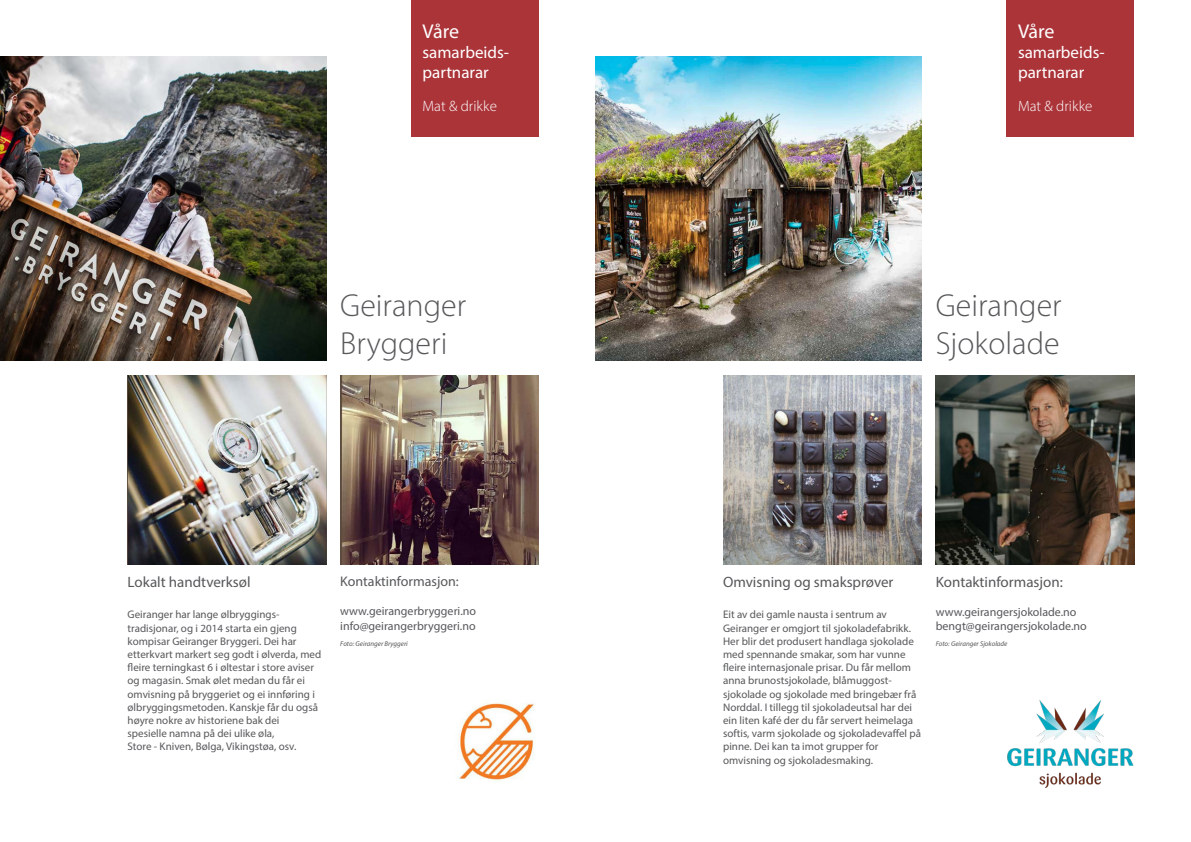
<style>
.page{position:relative;width:1191px;height:842px;background:#fff}
.page>*{position:absolute;margin:0;border:0;box-sizing:border-box;transform-origin:0 0}
.t1{font:300 32px "Myriad Pro";color:#57585a}
.t2{font:20px "Myriad Pro";letter-spacing:-.01em;color:#fff}
.t3{font:17px/20.4px "Myriad Pro";color:#fff}
.t4{font:15px "Myriad Pro";color:#57585a}
.t5{font:300 15px "Myriad Pro";letter-spacing:.005em;color:#fff}
.t6{font:14px "Myriad Pro";color:#57585a}
.t7{font:12px "Myriad Pro";color:#57585a}
.t8{font:11px/13.2px "Myriad Pro";color:#57585a}
.t9{font:italic 7px "Myriad Pro";color:#57585a}
</style>
<div class="page">
<img style="left:0;top:57px;width:326px;height:303px">
<img style="left:128px;top:376px;width:198px;height:188px">
<img style="left:340px;top:376px;width:199px;height:188px">
<div style="left:411px;top:0;width:128px;height:136px;background:#ab3439"></div>
<img style="left:595px;top:57px;width:326px;height:303px">
<img style="left:723px;top:376px;width:198px;height:188px">
<img style="left:935px;top:376px;width:199px;height:188px">
<div style="left:1006px;top:0;width:128px;height:136px;background:#ab3439"></div>
<img style="left:458px;top:701px;width:76px;height:80px">
<img style="left:1007px;top:700px;width:127px;height:87px">
<p class="t2" style="left:422px;top:19px;width:38px">Våre</p>
<p class="t3" style="left:422px;top:42px;width:88px">samarbeids&shy;partnarar</p>
<p class="t5" style="left:422px;top:97px;width:76px">Mat &amp; drikke</p>
<p class="t1" style="left:340px;top:286px;width:127px">Geiranger</p>
<p class="t1" style="left:340px;top:324px;width:109px">Bryggeri</p>
<p class="t2" style="left:1018px;top:19px;width:38px">Våre</p>
<p class="t3" style="left:1018px;top:42px;width:88px">samarbeids&shy;partnarar</p>
<p class="t5" style="left:1018px;top:97px;width:76px">Mat &amp; drikke</p>
<p class="t1" style="left:935px;top:286px;width:127px">Geiranger</p>
<p class="t1" style="left:935px;top:324px;width:125px">Sjokolade</p>
<p class="t4" style="left:128px;top:573px;width:125px">Lokalt handtverksøl</p>
<p class="t8" style="left:128px;top:608px;width:153px">Geiranger har lange ølbryggings-</p>
<p class="t8" style="left:128px;top:621px;width:195px">tradisjonar, og i 2014 starta ein gjeng kompisar Geiranger Bryggeri. Dei har etterkvart markert seg godt i ølverda, med fleire terningkast 6 i øltestar i store aviser og magasin. Smak ølet medan du får ei omvisning på bryggeriet og ei innføring i ølbryggingsmetoden. Kanskje får du også høyre nokre av historiene bak dei</p>
<p class="t8" style="left:128px;top:727px;width:148px">spesielle namna på dei ulike øla,</p>
<p class="t8" style="left:128px;top:740px;width:170px">Store - Kniven, Bølga, Vikingstøa, osv.</p>
<p class="t6" style="left:340px;top:573px;width:120px">Kontaktinformasjon:</p>
<p class="t7" style="left:340px;top:604px;width:137px">www.geirangerbryggeri.no</p>
<p class="t7" style="left:340px;top:618px;width:137px">info@geirangerbryggeri.no</p>
<p class="t4" style="left:935px;top:573px;width:129px">Kontaktinformasjon:</p>
<p class="t7" style="left:935px;top:605px;width:142px">www.geirangersjokolade.no</p>
<p class="t7" style="left:935px;top:619px;width:152px">bengt@geirangersjokolade.no</p>
<p class="t4" style="left:723px;top:573px;width:172px">Omvisning og smaksprøver</p>
<p class="t8" style="left:723px;top:608px;width:192px">Eit av dei gamle nausta i sentrum av Geiranger er omgjort til sjokoladefabrikk.<br>Her blir det produsert handlaga sjokolade med spennande smakar, som har vunne fleire internasjonale prisar. Du får mellom anna brunostsjokolade, blåmuggost-</p>
<p class="t8" style="left:723px;top:687px;width:199px">sjokolade og sjokolade med bringebær frå Norddal. I tillegg til sjokoladeutsal har dei ein liten kafé der du får servert heimelaga softis, varm sjokolade og sjokoladevaffel på pinne. Dei kan ta imot grupper for</p>
<p class="t8" style="left:723px;top:753px;width:152px">omvisning og sjokoladesmaking.</p>
<p class="t9" style="left:340px;top:639px;width:69px">Foto: Geiranger Bryggeri</p>
<p class="t9" style="left:935px;top:639px;width:73px">Foto: Geiranger Sjokolade</p>
</div>
